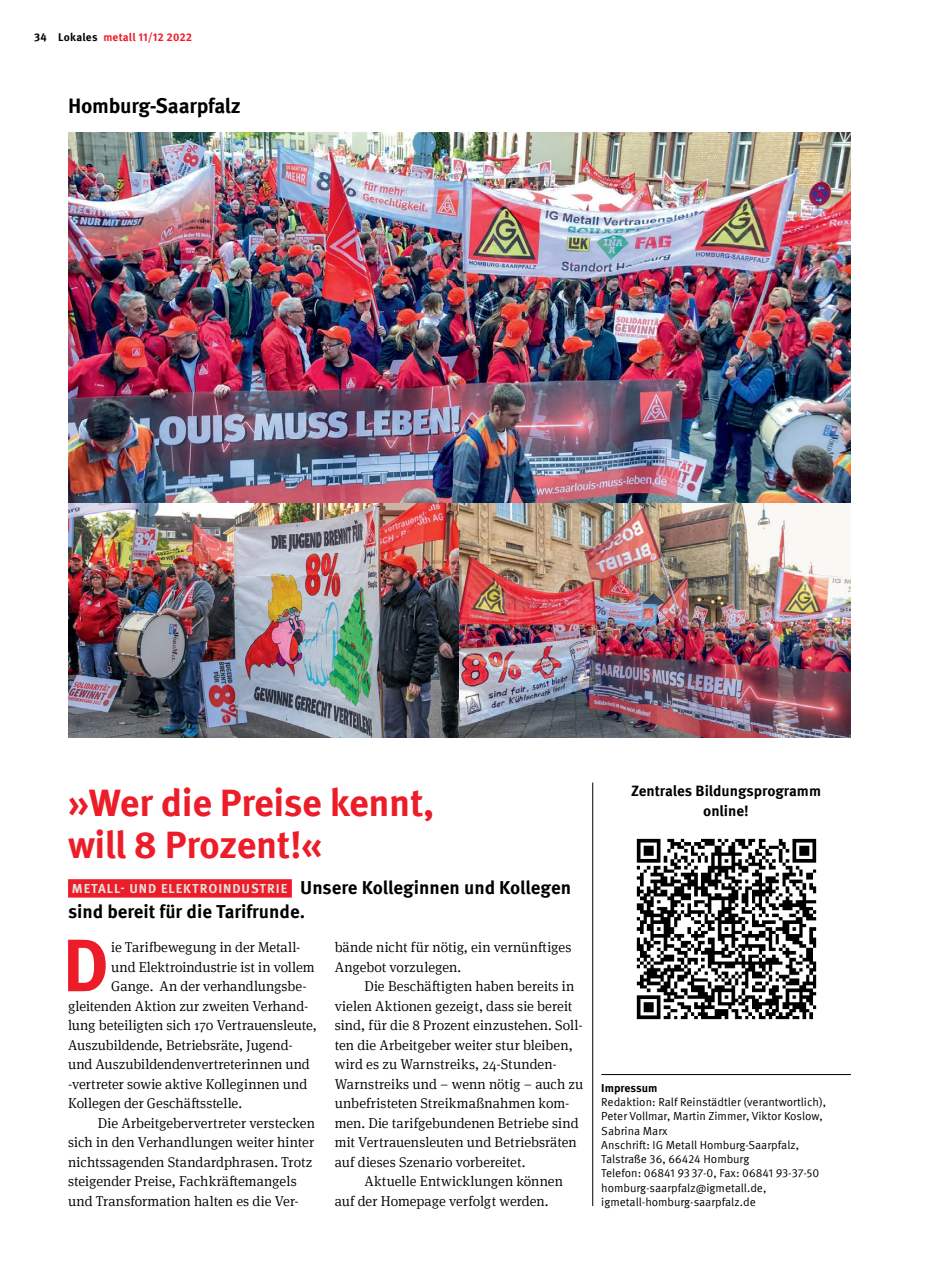
<style>
.page{position:relative;width:936px;height:1285px;background:#fff}
.page>*{position:absolute;margin:0;border:0;box-sizing:border-box;transform-origin:0 0}
.t1{font:700 74.1px "Meta IGM";color:#ed1c29}
.t2{font:700 38.25px/42.8px "Meta IGM";letter-spacing:-.01em;color:#ed1c29}
.t3{font:700 21px "Meta IGM";letter-spacing:-.01em;color:#000}
.t4{font:700 18.75px/24px "Meta IGM";color:#000}
.t5{font:700 15px/19.5px "Meta IGM";color:#000;text-align:center}
.t6{font:300 14.25px/19.5px "Meta Serif IGM";color:#000}
.t7{font:11.7px/14.2px "Meta IGM";color:#000}
.t8{font:700 11.7px "Meta IGM";letter-spacing:-.005em;color:#000}
.t9{font:700 11.25px "Meta IGM";letter-spacing:.02em;color:#ed1c29}
.s1{color:#000}
.s2{font-size:13.2px;color:#e3e2dd}
</style>
<div class="page">
<img style="left:68px;top:133px;width:782px;height:604px">
<div style="left:68px;top:879px;width:224px;height:18px;background:#ed1c29"></div>
<hr style="left:601px;top:1074px;width:249px;height:1px;background:#000">
<img style="left:636px;top:838px;width:181px;height:182px">
<hr style="left:592px;top:782px;width:1px;height:423px;background:#000">
<p class="t9" style="left:34px;top:28px;width:160px"><span class="s1">34 Lokales</span> metall 11/12 2022</p>
<h3 class="t3" style="left:68px;top:89px;width:174px">Homburg-Saarpfalz</h3>
<h2 class="t2" style="left:68px;top:778px;width:368px">»Wer die Preise kennt, will 8 Prozent!«</h2>
<h3 class="t4" style="left:68px;top:873px;width:504px"><span class="s2">METALL- UND ELEKTROINDUSTRIE</span> Unsere Kolleginnen und Kollegen sind bereit für die Tarifrunde.</h3>
<h1 class="t1" style="left:62px;top:907px;width:48px">D</h1>
<p class="t6" style="left:111px;top:936px;width:191px">ie Tarifbewegung in der Metall-</p>
<p class="t6" style="left:334px;top:936px;width:238px">bände nicht für nötig, ein vernünftiges<br>Angebot vorzulegen.</p>
<p class="t6" style="left:334px;top:975px;width:250px;text-indent:30px">Die Beschäftigten haben bereits in vielen Aktionen gezeigt, dass sie bereit sind, für die 8 Prozent einzustehen. Soll&shy;ten die Arbeitgeber weiter stur bleiben, wird es zu Warnstreiks, 24-Stunden-Warnstreiks und – wenn nötig – auch zu unbefristeten Streikmaßnahmen kom&shy;men. Die tarifgebundenen Betriebe sind mit Vertrauensleuten und Betriebsräten auf dieses Szenario vorbereitet.</p>
<p class="t6" style="left:334px;top:1170px;width:230px;text-indent:30px">Aktuelle Entwicklungen können auf der Homepage verfolgt werden.</p>
<p class="t6" style="left:111px;top:956px;width:205px">und Elektroindustrie ist in vollem</p>
<p class="t6" style="left:111px;top:975px;width:197px">Gange. An der verhandlungsbe-</p>
<p class="t6" style="left:68px;top:995px;width:242px">gleitenden Aktion zur zweiten Verhand-</p>
<p class="t6" style="left:68px;top:1014px;width:250px">lung beteiligten sich 170 Vertrauensleute,</p>
<p class="t6" style="left:68px;top:1034px;width:226px">Auszubildende, Betriebsräte, Jugend-</p>
<p class="t6" style="left:68px;top:1053px;width:243px">und Auszubildendenvertreterinnen und</p>
<p class="t6" style="left:68px;top:1073px;width:241px">-vertreter sowie aktive Kolleginnen und</p>
<p class="t6" style="left:68px;top:1092px;width:175px">Kollegen der Geschäftsstelle.</p>
<p class="t6" style="left:98px;top:1112px;width:219px">Die Arbeitgebervertreter verstecken</p>
<p class="t6" style="left:68px;top:1131px;width:248px">sich in den Verhandlungen weiter hinter</p>
<p class="t6" style="left:68px;top:1151px;width:246px">nichtssagenden Standardphrasen. Trotz</p>
<p class="t6" style="left:68px;top:1170px;width:230px">steigender Preise, Fachkräftemangels</p>
<p class="t6" style="left:68px;top:1190px;width:232px">und Transformation halten es die Ver-</p>
<p class="t5" style="left:631px;top:780px;width:191px">Zentrales Bildungsprogramm online!</p>
<p class="t8" style="left:601px;top:1078px;width:58px">Impressum</p>
<p class="t7" style="left:601px;top:1093px;width:226px">Redaktion: Ralf Reinstädtler (verantwortlich), Peter Vollmar, Martin Zimmer, Viktor Koslow, Sabrina Marx<br>Anschrift: IG Metall Homburg-Saarpfalz, Talstraße 36, 66424 Homburg<br>Telefon: 06841 9337-0, Fax: 06841 93-37-50 homburg-saarpfalz@igmetall.de, igmetall-homburg-saarpfalz.de</p>
</div>
